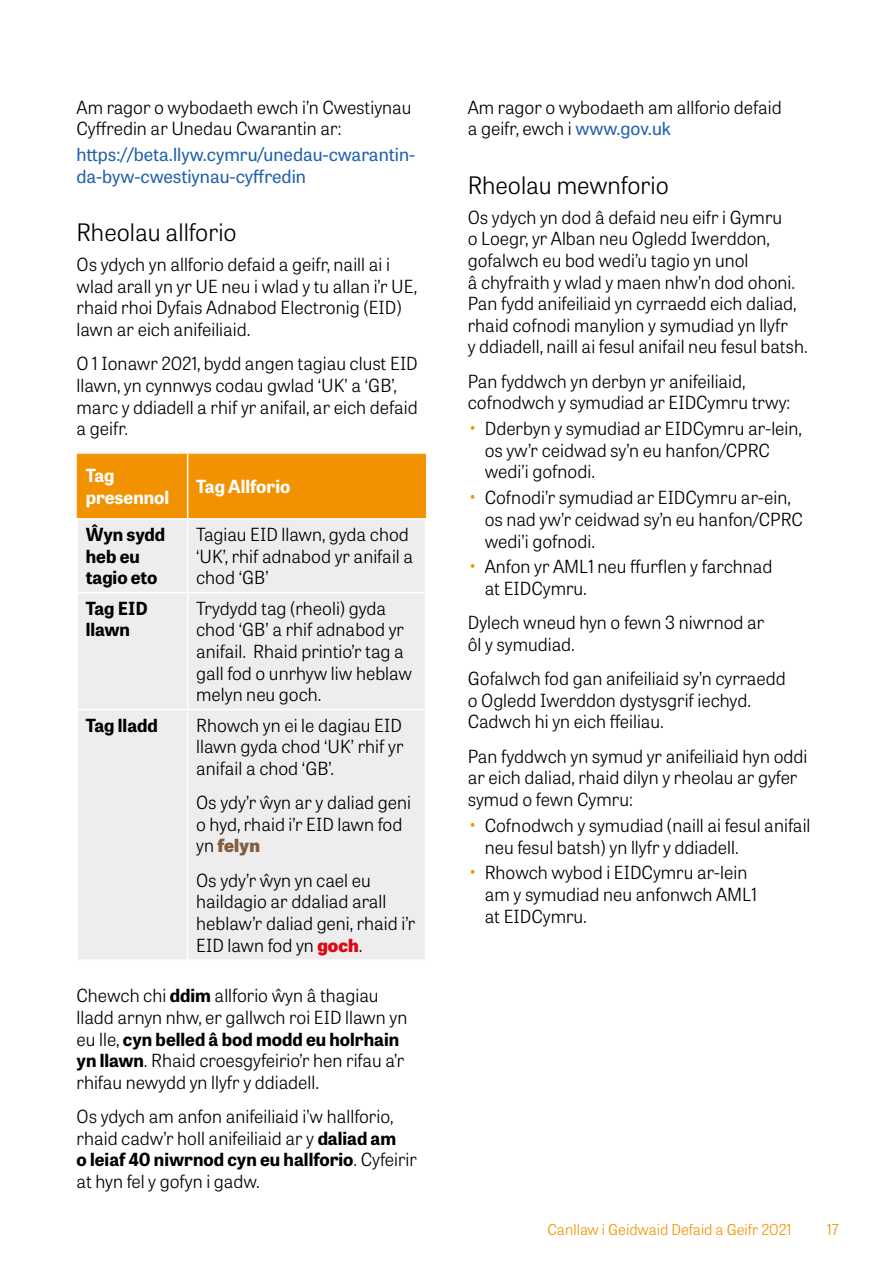
<style>
.page{position:relative;width:893px;height:1263px;background:#fff}
.page>*{position:absolute;margin:0;border:0;box-sizing:border-box;transform-origin:0 0}
.H3_Heading{font:300 24px "Tablet Gothic";color:#000}
.P_Body{font:300 18px/21.6px "Tablet Gothic";color:#000}
.P_bullets_body{font:300 18px/21.6px "Tablet Gothic";color:#000}
.p_body_before_bullets{font:300 18px/21.6px "Tablet Gothic";color:#000}
.P_Body-2{font:18px/21.6px "Tablet Gothic";color:#2362ad}
.p_bullet_body_last_one{font:300 18px/21.6px "Tablet Gothic";color:#000}
.P_Body-3{font:700 18px/21.6px "Tablet Gothic";color:#000}
.P_Body-4{font:700 18px/21.6px "Tablet Gothic";color:#fff}
.t1{font:300 15px "Tablet Gothic";color:#f39200}
.s1{font-weight:800;color:#825d41}
.s2{font-weight:800;color:#dc0814}
.s3{font-weight:700}
.s4{font-weight:400;color:#2362ad}
.s5{font-size:21px;color:#f39200}
</style>
<div class="page">
<div style="left:78px;top:455px;width:347px;height:63px;background:#f39200"></div>
<div style="left:78px;top:520px;width:347px;height:439px;background:#ededed"></div>
<hr style="left:77px;top:454px;width:111px;height:1px;background:#f39200">
<hr style="left:77px;top:454px;width:1px;height:64px;background:#f39200">
<hr style="left:188px;top:454px;width:238px;height:1px;background:#f39200">
<hr style="left:425px;top:454px;width:1px;height:64px;background:#f39200">
<hr style="left:187px;top:519px;width:1px;height:73px;background:#fff">
<hr style="left:77px;top:592px;width:111px;height:1px;background:#fff">
<hr style="left:188px;top:592px;width:238px;height:1px;background:#fff">
<hr style="left:187px;top:593px;width:1px;height:116px;background:#fff">
<hr style="left:77px;top:709px;width:111px;height:1px;background:#fff">
<hr style="left:188px;top:709px;width:238px;height:1px;background:#fff">
<hr style="left:187px;top:710px;width:1px;height:249px;background:#fff">
<hr style="left:187px;top:454px;width:1px;height:64px;background:#fff">
<p class="P_Body" style="left:77px;top:96px;width:336px">Am ragor o wybodaeth ewch i’n Cwestiynau<br>Cyffredin ar Unedau Cwarantin ar:</p>
<p class="P_Body-2" style="left:77px;top:143px;width:340px">https://beta.llyw.cymru/unedau-cwarantin&shy;da-byw-cwestiynau-cyffredin</p>
<h3 class="H3_Heading" style="left:77px;top:216px;width:162px">Rheolau allforio</h3>
<p class="P_Body" style="left:77px;top:253px;width:342px">Os ydych yn allforio defaid a geifr, naill ai i wlad arall yn yr UE neu i wlad y tu allan i’r UE, rhaid rhoi Dyfais Adnabod Electronig (EID) lawn ar eich anifeiliaid.</p>
<p class="P_Body" style="left:77px;top:352px;width:343px">O 1 Ionawr 2021, bydd angen tagiau clust EID llawn, yn cynnwys codau gwlad ‘UK’ a ‘GB’, marc y ddiadell a rhif yr anifail, ar eich defaid a geifr.</p>
<p class="P_Body-4" style="left:86px;top:464px;width:85px">Tag presennol</p>
<p class="P_Body-4" style="left:196px;top:475px;width:96px">Tag Allforio</p>
<p class="P_Body-3" style="left:86px;top:523px;width:81px">Ŵyn sydd heb eu tagio eto</p>
<p class="P_Body" style="left:196px;top:523px;width:219px">Tagiau EID llawn, gyda chod ‘UK’, rhif adnabod yr anifail a chod ‘GB’</p>
<p class="P_Body-3" style="left:86px;top:597px;width:64px">Tag EID llawn</p>
<p class="P_Body" style="left:196px;top:597px;width:217px">Trydydd tag (rheoli) gyda chod ‘GB’ a rhif adnabod yr anifail. Rhaid printio’r tag a gall fod o unrhyw liw heblaw melyn neu goch.</p>
<p class="P_Body-3" style="left:86px;top:714px;width:73px">Tag lladd</p>
<p class="P_Body" style="left:196px;top:714px;width:209px;text-align:justify">Rhowch yn ei le dagiau EID llawn gyda chod ‘UK’ rhif yr anifail a chod ‘GB’.</p>
<p class="P_Body" style="left:196px;top:791px;width:216px">Os ydy’r ŵyn ar y daliad geni o hyd, rhaid i’r EID lawn fod yn <span class="s1">felyn</span></p>
<p class="P_Body" style="left:196px;top:869px;width:221px">Os ydy’r ŵyn yn cael eu haildagio ar ddaliad arall heblaw’r daliad geni, rhaid i’r<br>EID lawn fod yn <span class="s2">goch</span>.</p>
<p class="P_Body" style="left:77px;top:984px;width:332px">Chewch chi <span class="s3">ddim</span> allforio ŵyn â thagiau lladd arnyn nhw, er gallwch roi EID llawn yn eu lle, <span class="s3">cyn belled â bod modd eu holrhain yn llawn</span>. Rhaid croesgyfeirio’r hen rifau a’r rhifau newydd yn llyfr y ddiadell.</p>
<p class="P_Body" style="left:77px;top:1105px;width:342px">Os ydych am anfon anifeiliaid i’w hallforio, rhaid cadw’r holl anifeiliaid ar y <span class="s3">daliad am<br>o leiaf 40 niwrnod cyn eu hallforio</span>. Cyfeirir at hyn fel y gofyn i gadw.</p>
<p class="P_Body" style="left:468px;top:96px;width:316px">Am ragor o wybodaeth am allforio defaid a geifr, ewch i <span class="s4">www.gov.uk</span></p>
<h3 class="H3_Heading" style="left:468px;top:169px;width:203px">Rheolau mewnforio</h3>
<p class="P_Body" style="left:468px;top:206px;width:342px">Os ydych yn dod â defaid neu eifr i Gymru<br>o Loegr, yr Alban neu Ogledd Iwerddon, gofalwch eu bod wedi’u tagio yn unol<br>â chyfraith y wlad y maen nhw’n dod ohoni.<br>Pan fydd anifeiliaid yn cyrraedd eich daliad, rhaid cofnodi manylion y symudiad yn llyfr<br>y ddiadell, naill ai fesul anifail neu fesul batsh.</p>
<p class="p_body_before_bullets" style="left:468px;top:370px;width:324px">Pan fyddwch yn derbyn yr anifeiliaid, cofnodwch y symudiad ar EIDCymru trwy:</p>
<p class="P_bullets_body" style="left:485px;top:417px;width:318px;text-indent:-17px"><span class="s5">•</span> Dderbyn y symudiad ar EIDCymru ar-lein, os yw’r ceidwad sy’n eu hanfon/CPRC wedi’i gofnodi.</p>
<p class="P_bullets_body" style="left:485px;top:486px;width:320px;text-indent:-17px"><span class="s5">•</span> Cofnodi’r symudiad ar EIDCymru ar-ein, os nad yw’r ceidwad sy’n eu hanfon/CPRC wedi’i gofnodi.</p>
<p class="p_bullet_body_last_one" style="left:485px;top:555px;width:289px;text-indent:-17px"><span class="s5">•</span> Anfon yr AML1 neu ffurflen y farchnad at EIDCymru.</p>
<p class="P_Body" style="left:468px;top:611px;width:298px">Dylech wneud hyn o fewn 3 niwrnod ar ôl y symudiad.</p>
<p class="P_Body" style="left:468px;top:667px;width:319px">Gofalwch fod gan anifeiliaid sy’n cyrraedd o Ogledd Iwerddon dystysgrif iechyd.<br>Cadwch hi yn eich ffeiliau.</p>
<p class="p_body_before_bullets" style="left:468px;top:745px;width:341px">Pan fyddwch yn symud yr anifeiliaid hyn oddi ar eich daliad, rhaid dilyn y rheolau ar gyfer symud o fewn Cymru:</p>
<p class="P_bullets_body" style="left:485px;top:814px;width:327px;text-indent:-17px"><span class="s5">•</span> Cofnodwch y symudiad (naill ai fesul anifail neu fesul batsh) yn llyfr y ddiadell.</p>
<p class="P_bullets_body" style="left:485px;top:861px;width:274px;text-indent:-17px"><span class="s5">•</span> Rhowch wybod i EIDCymru ar-lein am y symudiad neu anfonwch AML1 at EIDCymru.</p>
<p class="t1" style="left:547px;top:1220px;width:245px">Canllaw i Geidwaid Defaid a Geifr 2021</p>
<p class="t1" style="left:827px;top:1220px;width:13px">17</p>
</div>
